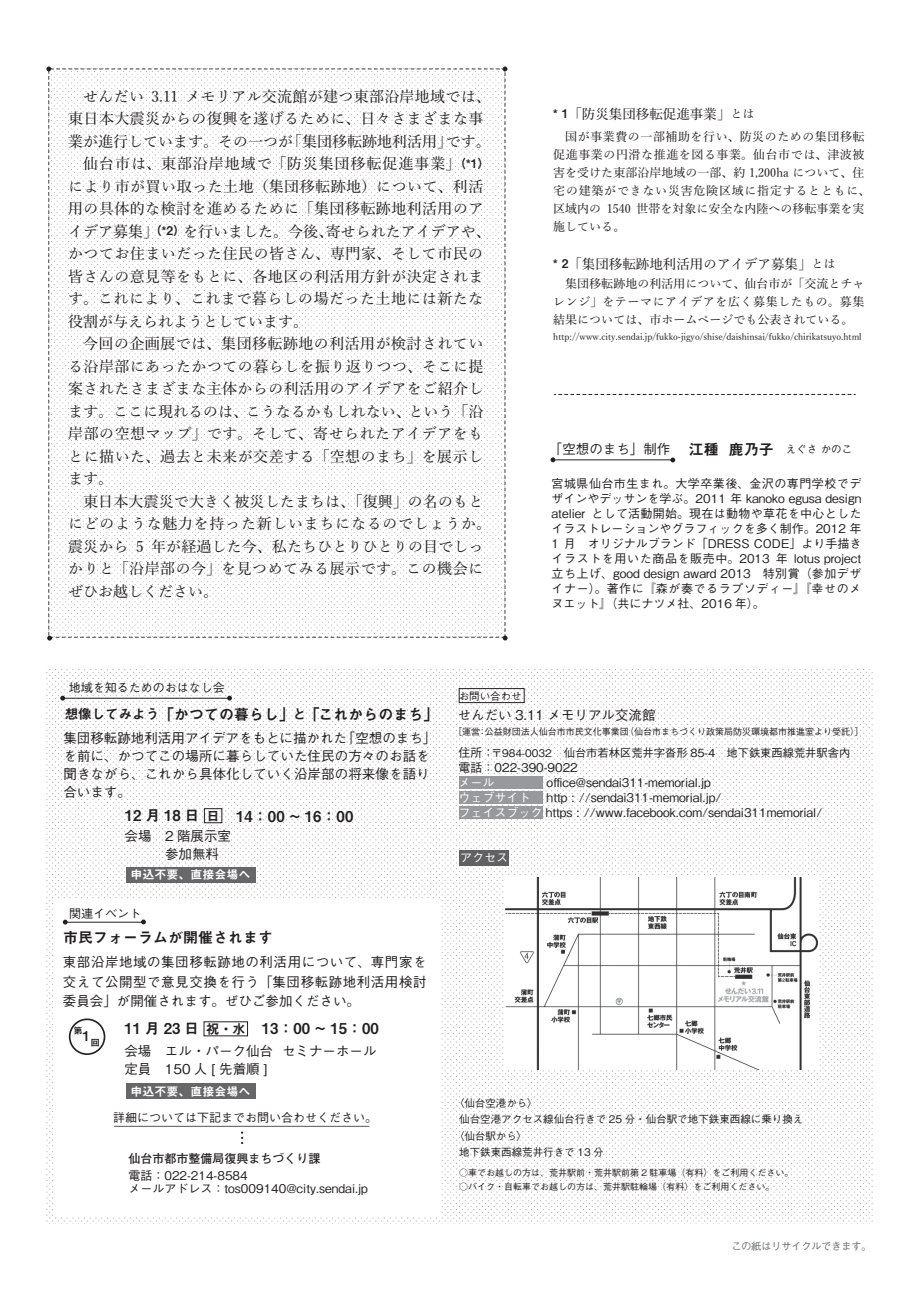
<style>
.page{position:relative;width:919px;height:1289px;background:#fff}
.page>*{position:absolute;margin:0;border:0;box-sizing:border-box;transform-origin:0 0}
.t1{font:500 15px/22.5px "Yu Min";letter-spacing:.03em;color:#231f20}
.t2{font:15px "Midashi Go Pr 6 N MB31";color:#231f20}
.t3{font:500 13.5px/18px "Gothic BBB Pr 6 N";color:#231f20}
.t4{font:500 13.5px "Yu Min";color:#231f20}
.t5{font:13.5px "Midashi Go Pr 6 N MB31";color:#231f20}
.t6{font:13.35px "Midashi Go Pr 6 N MB31";color:#231f20}
.t7{font:500 12px/15px "Gothic BBB Pr 6 N";color:#231f20}
.t8{font:500 12px/18px "Yu Min";letter-spacing:.045em;color:#231f20}
.t9{font:12px "Midashi Go Pr 6 N MB31";color:#fff}
.t10{font:700 12px "Futo Go B101 Pr 6 N";color:#231f20}
.t11{font:500 12px "Gothic BBB Pr 6 N";color:#fff}
.t12{font:500 11.25px "Gothic BBB Pr 6 N";color:#231f20}
.t13{font:500 10.5px "Gothic BBB Pr 6 N";color:#231f20}
.t14{font:500 10.5px "Gothic BBB Pr 6 N";letter-spacing:-.05em;color:#6f7073}
.t15{font:500 9px "Gothic BBB Pr 6 N";color:#231f20}
.t16{font:500 9px "Yu Min";color:#231f20}
.t17{font:9px "Midashi Go Pr 6 N MB31";color:#231f20}
.s1{font-family:"Midashi Go Pr 6 N MB31";font-weight:400;font-size:12px}
.s2{font-size:12px}
.s3{font-family:"Midashi Go Pr 6 N MB31";font-weight:400;font-size:15px}
.s4{font-size:10.5px}
.s5{font-size:13.5px}
.s6{font-size:13.35px}
.s7{color:#fff}
</style>
<div class="page">
<img style="left:46px;top:669px;width:827px;height:555px">
<img style="left:46px;top:67px;width:513px;height:625px">
<img style="left:505px;top:877px;width:312px;height:192px">
<div style="left:55px;top:900px;width:384px;height:316px;background:#fff"></div>
<hr style="left:555px;top:459px;width:116px;height:1px;background:#231f20">
<svg style="left:554px;top:394px;width:301px;height:1px"></svg>
<hr style="left:66px;top:921px;width:76px;height:1px;background:#231f20">
<svg style="left:63px;top:919px;width:5px;height:5px"></svg>
<svg style="left:141px;top:919px;width:5px;height:5px"></svg>
<svg style="left:550px;top:457px;width:5px;height:5px"></svg>
<svg style="left:670px;top:457px;width:5px;height:5px"></svg>
<svg style="left:502px;top:66px;width:5px;height:5px"></svg>
<svg style="left:46px;top:66px;width:5px;height:5px"></svg>
<svg style="left:502px;top:635px;width:5px;height:5px"></svg>
<svg style="left:47px;top:635px;width:5px;height:5px"></svg>
<div style="left:459px;top:850px;width:50px;height:15px;background:#616164"></div>
<div style="left:69px;top:1018px;width:36px;height:36px;border:2px solid #231f20;border-radius:50%"></div>
<div style="left:126px;top:1083px;width:129px;height:16px;background:#67676a"></div>
<svg style="left:241px;top:1131px;width:2px;height:12px"></svg>
<hr style="left:114px;top:1126px;width:255px;height:1px;background:#545557">
<div style="left:459px;top:777px;width:83px;height:12px;background:#97999c"></div>
<div style="left:459px;top:806px;width:83px;height:12px;background:#97999c"></div>
<div style="left:459px;top:791px;width:83px;height:12px;background:#97999c"></div>
<hr style="left:65px;top:698px;width:162px;height:1px;background:#231f20">
<svg style="left:60px;top:695px;width:5px;height:5px"></svg>
<svg style="left:227px;top:695px;width:5px;height:5px"></svg>
<div style="left:126px;top:867px;width:129px;height:16px;background:#67676a"></div>
<div style="left:204px;top:808px;width:18px;height:15px;border:1px solid #231f20"></div>
<div style="left:459px;top:688px;width:65px;height:14px;border:1px solid #231f20"></div>
<p class="t1" style="left:68px;top:83px;width:424px">　せんだい 3.11 メモリアル交流館が建つ東部沿岸地域では、東日本大震災からの復興を遂げるために、日々さまざまな事業が進行しています。その一つが「集団移転跡地利活用」です。　仙台市は、東部沿岸地域で「防災集団移転促進事業」<span class="s1">（*1）</span>により市が買い取った土地（集団移転跡地）について、利活用の具体的な検討を進めるために「集団移転跡地利活用のアイデア募集」<span class="s1">（*2）</span>を行いました。今後、寄せられたアイデアや、かつてお住まいだった住民の皆さん、専門家、そして市民の皆さんの意見等をもとに、各地区の利活用方針が決定されます。これにより、これまで暮らしの場だった土地には新たな役割が与えられようとしています。<br>　今回の企画展では、集団移転跡地の利活用が検討されている沿岸部にあったかつての暮らしを振り返りつつ、そこに提案されたさまざまな主体からの利活用のアイデアをご紹介します。ここに現れるのは、こうなるかもしれない、という「沿岸部の空想マップ」です。そして、寄せられたアイデアをもとに描いた、過去と未来が交差する「空想のまち」を展示します。<br>　東日本大震災で大きく被災したまちは、「復興」の名のもとにどのような魅力を持った新しいまちになるのでしょうか。震災から 5 年が経過した今、私たちひとりひとりの目でしっかりと「沿岸部の今」を見つめてみる展示です。この機会にぜひお越しください。</p>
<p class="t7" style="left:69px;top:679px;width:157px">地域を知るためのおはなし会</p>
<p class="t13" style="left:458px;top:687px;width:64px">お問い合わせ</p>
<p class="t4" style="left:553px;top:102px;width:203px"><span class="s1">* 1</span>「防災集団移転促進事業」<span class="s2">とは</span></p>
<p class="t8" style="left:553px;top:127px;width:319px">　国が事業費の一部補助を行い、防災のための集団移転促進事業の円滑な推進を図る事業。仙台市では、津波被害を受けた東部沿岸地域の一部、約 1,200ha について、住宅の建築ができない災害危険区域に指定するとともに、区域内の 1540 世帯を対象に安全な内陸への移転事業を実施している。</p>
<p class="t4" style="left:553px;top:251px;width:284px"><span class="s1">* 2</span>「集団移転跡地利活用のアイデア募集」<span class="s2">とは</span></p>
<p class="t8" style="left:553px;top:274px;width:313px;text-align:justify">　集団移転跡地の利活用について、仙台市が「交流とチャレンジ」をテーマにアイデアを広く募集したもの。募集結果については、市ホームページでも公表されている。</p>
<p class="t16" style="left:553px;top:328px;width:310px">http://www.city.sendai.jp/fukko-jigyo/shise/daishinsai/fukko/chirikatsuyo.html</p>
<p class="t3" style="left:549px;top:439px;width:305px">「空想のまち」制作 <span class="s3">江種 鹿乃子</span> <span class="s4">えぐさ かのこ</span></p>
<p class="t7" style="left:551px;top:475px;width:311px;text-align:justify">宮城県仙台市生まれ。大学卒業後、金沢の専門学校でデザインやデッサンを学ぶ。2011 年 kanoko egusa design atelier として活動開始。現在は動物や草花を中心としたイラストレーションやグラフィックを多く制作。2012 年1 月　オリジナルブランド「DRESS CODE」より手描きイラストを用いた商品を販売中。2013 年 lotus project立ち上げ、good design award 2013　特別賞（参加デザイナー）。著作に『森が奏でるラプソディー』『幸せのメヌエット』（共にナツメ社、2016 年）。</p>
<p class="t2" style="left:65px;top:702px;width:375px"><span class="s5">想像してみよう</span>「かつての暮らし」<span class="s5">と</span>「これからのまち」</p>
<p class="t3" style="left:63px;top:727px;width:374px">集団移転跡地利活用アイデアをもとに描かれた「空想のまち」を前に、かつてこの場所に暮らしていた住民の方々のお話を聞きながら、これから具体化していく沿岸部の将来像を語り合います。</p>
<p class="t2" style="left:125px;top:803px;width:76px">12月18日</p>
<p class="t2" style="left:236px;top:804px;width:118px">14：00 ~ 16：00</p>
<p class="t6" style="left:206px;top:805px;width:15px">日</p>
<p class="t3" style="left:125px;top:826px;width:108px">会場　2 階展示室　　　参加無料</p>
<p class="t9" style="left:131px;top:865px;width:121px">申込不要、直接会場へ</p>
<p class="t7" style="left:69px;top:905px;width:74px">関連イベント</p>
<p class="t2" style="left:63px;top:925px;width:212px">市民フォーラムが開催されます</p>
<p class="t3" style="left:63px;top:951px;width:365px;line-height:19.5px;text-align:justify">東部沿岸地域の集団移転跡地の利活用について、専門家を交えて公開型で意見交換を行う「集団移転跡地利活用検討委員会」が開催されます。ぜひご参加ください。</p>
<p class="t17" style="left:74px;top:1023px;width:10px">第</p>
<p class="t5" style="left:83px;top:1025px;width:9px">1</p>
<p class="t17" style="left:91px;top:1035px;width:11px">回</p>
<p class="t2" style="left:124px;top:1016px;width:76px">11月23日</p>
<p class="t3" style="left:124px;top:1040px;width:253px">会場　エル・パーク仙台 セミナーホール定員　150 人 [ 先着順 ]</p>
<p class="t9" style="left:130px;top:1081px;width:122px">申込不要、直接会場へ</p>
<p class="t2" style="left:206px;top:1016px;width:174px"><span class="s6">祝・水</span> 13：00 ~ 15：00</p>
<p class="t7" style="left:113px;top:1109px;width:265px">詳細については下記までお問い合わせください。</p>
<p class="t10" style="left:128px;top:1148px;width:193px">仙台市都市整備局復興まちづくり課</p>
<p class="t7" style="left:128px;top:1167px;width:241px;line-height:13.5px">電話：022-214-8584　<br>メールアドレス：tos009140@city.sendai.jp</p>
<p class="t3" style="left:457px;top:704px;width:199px">せんだい 3.11 メモリアル交流館</p>
<p class="t15" style="left:453px;top:724px;width:412px">［運営：公益財団法人仙台市市民文化事業団（仙台市まちづくり政策局防災環境都市推進室より受託）］</p>
<p class="t12" style="left:458px;top:743px;width:393px"><span class="s2">住所：</span><span class="s4">〒984-0032</span> 仙台市若林区荒井字沓形 85-4　地下鉄東西線荒井駅舎内</p>
<p class="t7" style="left:458px;top:759px;width:365px">電話：022-390-9022<br><span class="s7">メール　　　　</span> office@sendai311-memorial.jp<br><span class="s7">ウェブサイト　</span> http : //sendai311-memorial.jp/<br><span class="s7">フェイスブック</span> https : //www.facebook.com/sendai311memorial/</p>
<p class="t11" style="left:460px;top:848px;width:49px">アクセス</p>
<p class="t13" style="left:454px;top:1094px;width:85px">〈仙台空港から〉</p>
<p class="t13" style="left:459px;top:1110px;width:345px">仙台空港アクセス線仙台行きで 25 分・仙台駅で地下鉄東西線に乗り換え</p>
<p class="t13" style="left:454px;top:1127px;width:75px">〈仙台駅から〉</p>
<p class="t13" style="left:459px;top:1143px;width:146px">地下鉄東西線荒井行きで 13 分</p>
<p class="t15" style="left:459px;top:1165px;width:336px">○車でお越しの方は、荒井駅前・荒井駅前第 2 駐車場（有料）をご利用ください。</p>
<p class="t15" style="left:459px;top:1178px;width:316px">○バイク・自転車でお越しの方は、荒井駅駐輪場（有料）をご利用ください。</p>
<p class="t14" style="left:731px;top:1237px;width:142px">この紙はリサイクルできます。</p>
</div>
